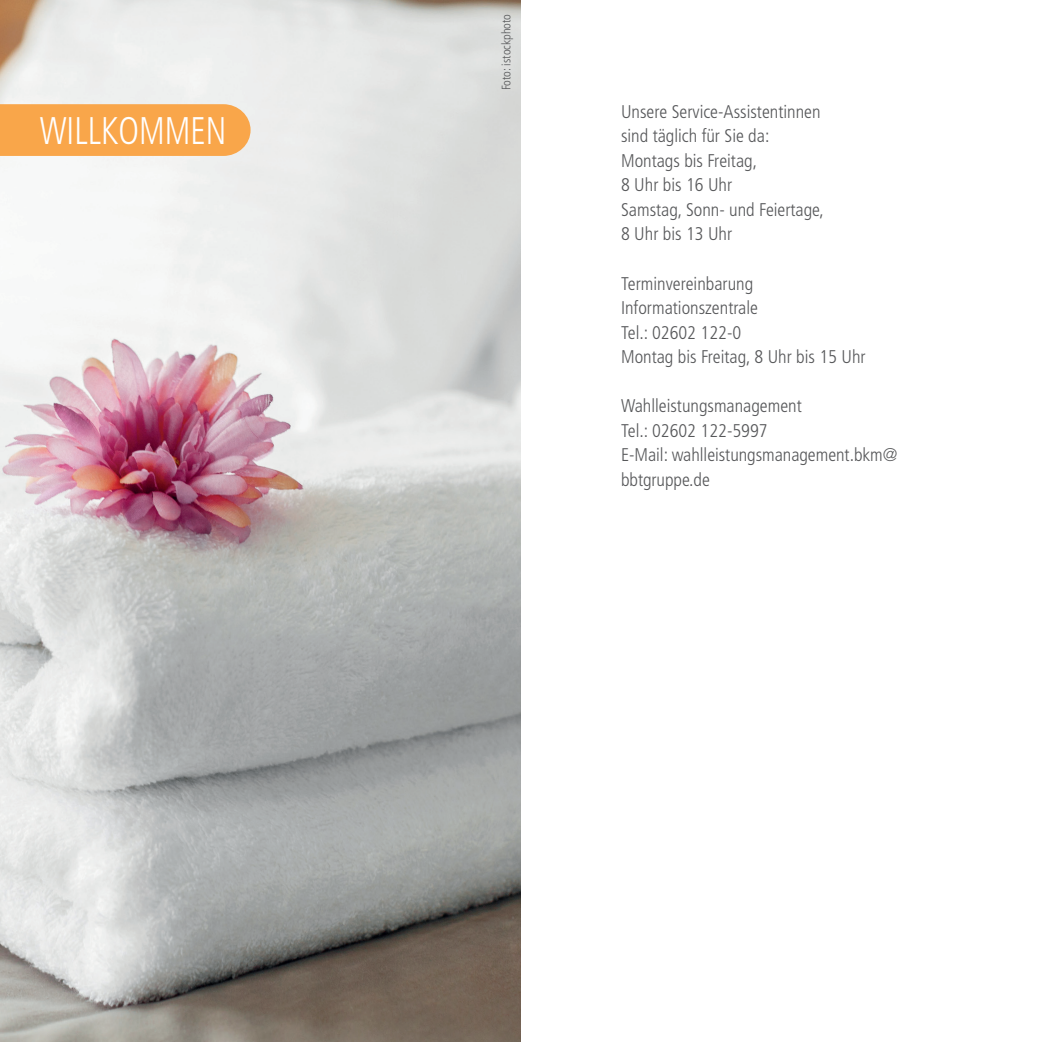
<style>
.page{position:relative;width:1042px;height:1042px;background:#fff}
.page>*{position:absolute;margin:0;border:0;box-sizing:border-box;transform-origin:0 0}
.t1{font:300 condensed 38.5px "Frutiger LT Std";color:#fff;scale:.9 1}
.t2{font:300 condensed 18.38px/24.5px "Frutiger LT Std";color:#57585a}
.t3{font:300 condensed 12.25px "Frutiger LT Std";color:#57585a}
</style>
<div class="page">
<img style="left:0;top:0;width:521px;height:1042px">
<div style="left:0;top:104px;width:251px;height:52px;background:#f9a64a"></div>
<h1 class="t1" style="left:40px;top:109px;width:209px">WILLKOMMEN</h1>
<p class="t3" style="left:499px;top:90px;width:78px;rotate:-90deg">Foto: istockphoto</p>
<p class="t2" style="left:621px;top:100px;width:204px">Unsere Service-Assistentinnen sind täglich für Sie da:<br>Montags bis Freitag,<br>8 Uhr bis 16 Uhr<br>Samstag, Sonn- und Feiertage,<br>8 Uhr bis 13 Uhr</p>
<p class="t2" style="left:621px;top:271px;width:246px">Terminvereinbarung<br>Informationszentrale<br>Tel.: 02602 122-0<br>Montag bis Freitag, 8 Uhr bis 15 Uhr</p>
<p class="t2" style="left:621px;top:394px;width:278px">Wahlleistungsmanagement<br>Tel.: 02602 122-5997<br>E-Mail: wahlleistungsmanagement.bkm@ bbtgruppe.de</p>
</div>
